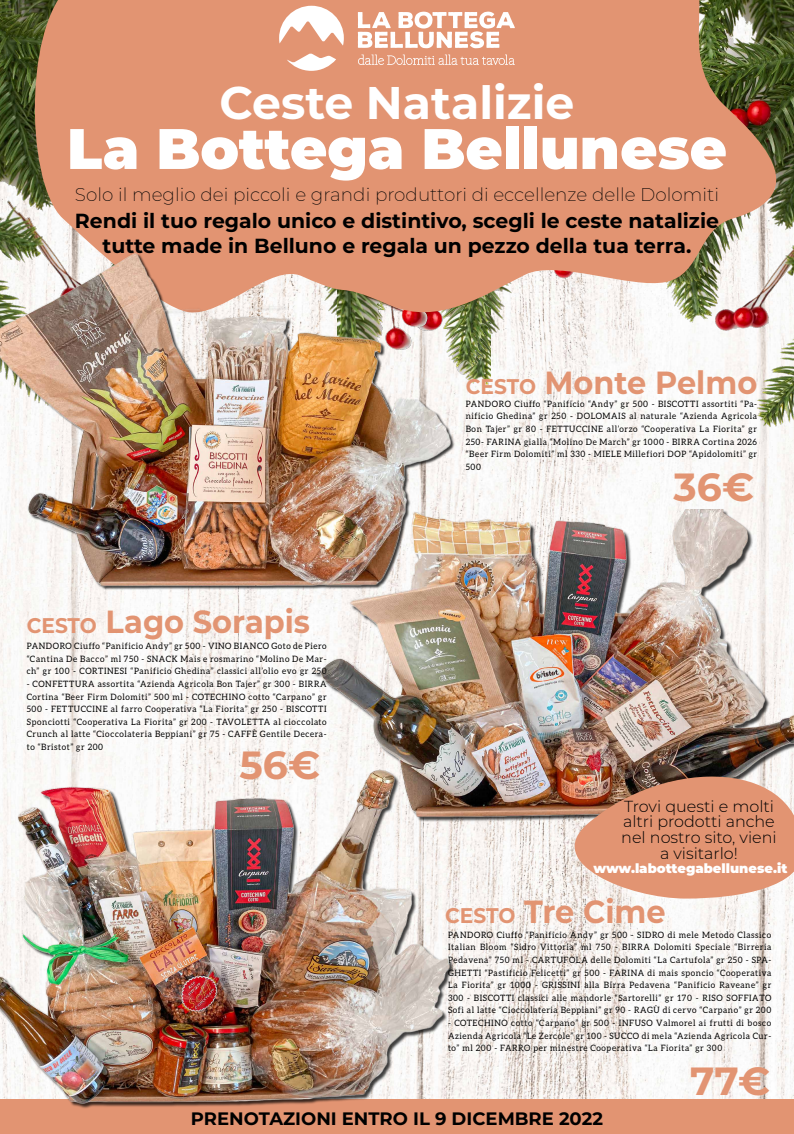
<style>
.page{position:relative;width:794px;height:1134px;background:#fff}
.page>*{position:absolute;margin:0;border:0;box-sizing:border-box;transform-origin:0 0}
.t1{font:900 57px "Montserrat";color:#fff}
.t2{font:700 45.76px "Montserrat";color:#fff}
.t3{font:700 39.28px "Montserrat";color:#e29472}
.t4{font:700 32px "Montserrat";color:#e29472;scale:.95 1}
.t5{font:700 20.4px/24.5px "Montserrat";color:#000;text-align:center}
.t6{font:200 18.4px "Montserrat";color:#000}
.t7{font:700 18px "Montserrat";color:#000}
.t8{font:300 16px/15.6px "Montserrat";color:#000;text-align:center}
.t9{font:900 13.12px "Montserrat";color:#fff}
.t10{font:8.8px/12.6px "Aleo";letter-spacing:.07em;color:#000;text-align:justify;scale:.95 1}
.s1{font-size:21.2px}
</style>
<div class="page">
<img style="left:0;top:428px;width:794px;height:672px">
<img style="left:0;top:0;width:22px;height:246px">
<img style="left:461px;top:326px;width:333px;height:102px">
<svg style="left:22px;top:0;width:772px;height:326px;background:#d49575"></svg>
<svg style="left:279px;top:6px;width:65px;height:40px"></svg>
<svg style="left:287px;top:53px;width:49px;height:18px"></svg>
<svg style="left:358px;top:55px;width:157px;height:10px;background:#e8ad93"></svg>
<svg style="left:358px;top:12px;width:157px;height:36px"></svg>
<img style="left:0;top:246px;width:461px;height:352px">
<img style="left:302px;top:509px;width:492px;height:316px">
<img style="left:541px;top:755px;width:253px;height:143px">
<div style="left:0;top:1100px;width:794px;height:34px;background:#e29472"></div>
<img style="left:0;top:766px;width:456px;height:342px">
<h2 class="t2" style="left:219px;top:70px;width:356px">Ceste Natalizie</h2>
<h1 class="t1" style="left:67px;top:106px;width:661px">La Bottega Bellunese</h1>
<h3 class="t6" style="left:75px;top:182px;width:645px">Solo il meglio dei piccoli e grandi produttori di eccellenze delle Dolomiti</h3>
<h3 class="t5" style="left:75px;top:208px;width:645px">Rendi il tuo regalo unico e distintivo, scegli le ceste natalizie tutte made in Belluno e regala un pezzo della tua terra.</h3>
<h3 class="t4" style="left:466px;top:359px;width:308px"><span class="s1">CESTO</span> Monte Pelmo</h3>
<p class="t10" style="left:466px;top:397px;width:308px">PANDORO Ciuffo “Panificio “Andy” gr 500 - BISCOTTI assortiti “Pa&shy;nificio Ghedina” gr 250 - DOLOMAIS al naturale “Azienda Agricola Bon Tajer” gr 80 - FETTUCCINE all’orzo “Cooperativa La Fiorita” gr 250- FARINA gialla “Molino De March” gr 1000 - BIRRA Cortina 2026 “Beer Firm Dolomiti” ml 330 - MIELE Millefiori DOP “Apidolomiti” gr 500</p>
<h3 class="t4" style="left:27px;top:599px;width:300px"><span class="s1">CESTO</span> Lago Sorapis</h3>
<p class="t10" style="left:27px;top:640px;width:317px">PANDORO Ciuffo “Panificio Andy” gr 500 - VINO BIANCO Goto de Piero “Cantina De Bacco” ml 750 - SNACK Mais e rosmarino “Molino De Mar&shy;ch” gr 100 - CORTINESI “Panificio Ghedina” classici all’olio evo gr 250</p>
<p class="t10" style="left:27px;top:677px;width:317px">- CONFETTURA assortita “Azienda Agricola Bon Tajer” gr 300 - BIRRA Cortina “Beer Firm Dolomiti” 500 ml - COTECHINO cotto “Carpano” gr 500 - FETTUCCINE al farro Cooperativa “La Fiorita” gr 250 - BISCOTTI Sponciotti “Cooperativa La Fiorita” gr 200 - TAVOLETTA al cioccolato Crunch al latte “Cioccolateria Beppiani” gr 75 - CAFFÈ Gentile Decera&shy;to “Bristot” gr 200</p>
<h3 class="t3" style="left:239px;top:737px;width:82px">56€</h3>
<h3 class="t3" style="left:673px;top:459px;width:82px">36€</h3>
<h3 class="t8" style="left:621px;top:798px;width:157px">Trovi questi e molti altri prodotti anche nel nostro sito, vieni a visitarlo!</h3>
<h3 class="t9" style="left:593px;top:859px;width:195px">www.labottegabellunese.it</h3>
<h3 class="t4" style="left:445px;top:888px;width:234px"><span class="s1">CESTO</span> Tre Cime</h3>
<p class="t10" style="left:448px;top:928px;width:342px">PANDORO Ciuffo “Panificio Andy” gr 500 - SIDRO di mele Metodo Classico Italian Bloom “Sidro Vittoria” ml 750 - BIRRA Dolomiti Speciale “Birreria Pedavena” 750 ml - CARTUFOLA delle Dolomiti “La Cartufola” gr 250 - SPA-GHETTI “Pastificio Felicetti” gr 500 - FARINA di mais sponcio “Cooperativa La Fiorita” gr 1000 - GRISSINI alla Birra Pedavena “Panificio Raveane” gr 300 - BISCOTTI classici alle mandorle “Sartorelli” gr 170 - RISO SOFFIATO Sofì al latte “Cioccolateria Beppiani” gr 90 - RAGÙ di cervo “Carpano” gr 200</p>
<p class="t10" style="left:448px;top:1016px;width:342px">- COTECHINO cotto “Carpano” gr 500 - INFUSO Valmorel ai frutti di bosco Azienda Agricola “Le Zercole” gr 100 - SUCCO di mela “Azienda Agricola Cur&shy;to” ml 200 - FARRO per minestre Cooperativa “La Fiorita” gr 300</p>
<h3 class="t3" style="left:690px;top:1052px;width:82px">77€</h3>
<h3 class="t7" style="left:191px;top:1105px;width:413px">PRENOTAZIONI ENTRO IL 9 DICEMBRE 2022</h3>
</div>
